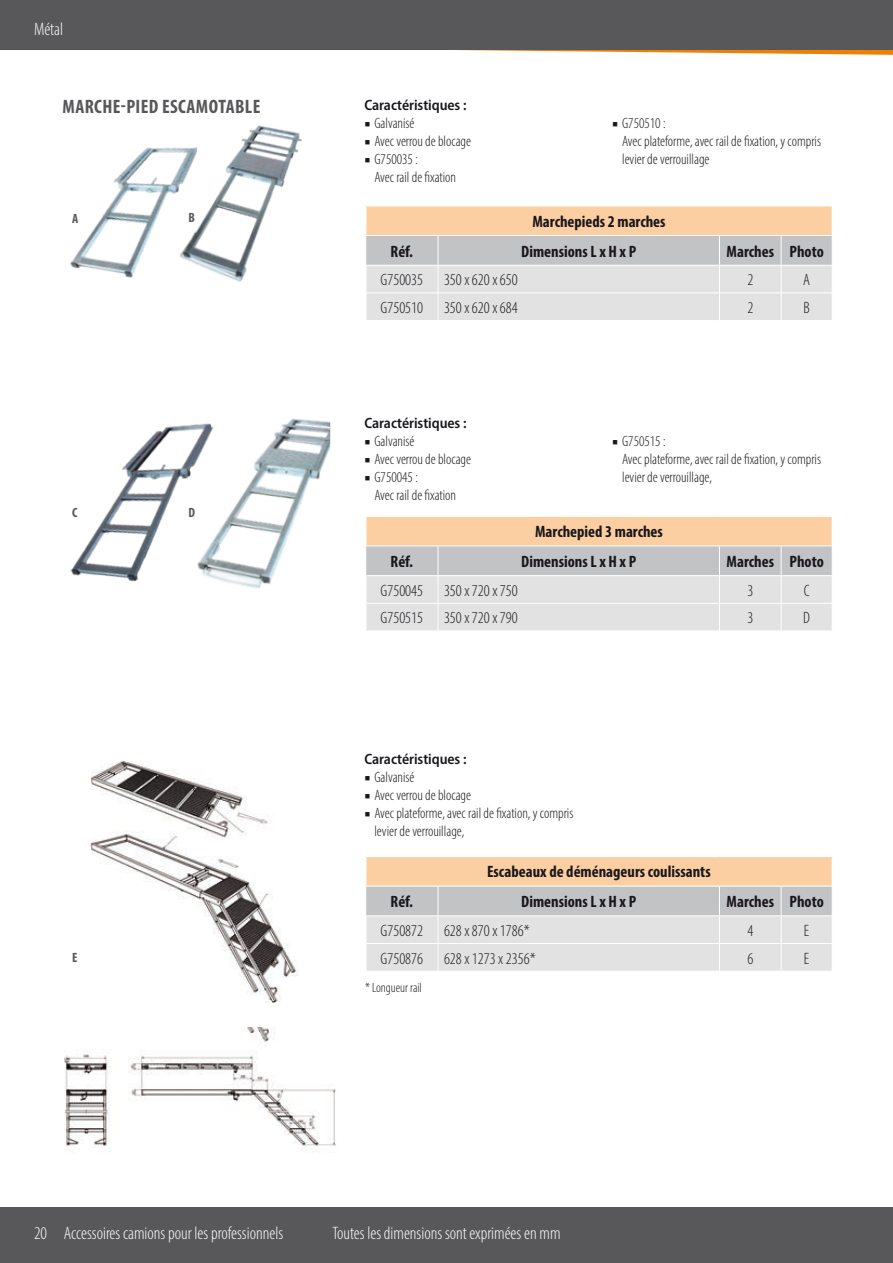
<style>
.page{position:relative;width:893px;height:1263px;background:#fff}
.page>*{position:absolute;margin:0;border:0;box-sizing:border-box;transform-origin:0 0}
.t1{font:700 condensed 19.5px "Myriad Pro";letter-spacing:.02em;color:#58585a}
.t2{font:300 condensed 18px "Myriad Pro";color:#fff}
.t3{font:700 condensed 16.5px "Myriad Pro";color:#1a171c}
.t4{font:300 condensed 16.5px "Myriad Pro";color:#1a171c}
.t5{font:300 condensed 15px/18px "Myriad Pro";color:#1a171c}
.t6{font:600 semi-condensed 15px "Myriad Pro";letter-spacing:-.005em;color:#1a171c}
.t7{font:300 condensed 13.5px "Myriad Pro";color:#1a171c}
.t8{font:700 condensed 13.5px "Myriad Pro";color:#58585a}
.s1{font-family:"Minion Pro";font-weight:400;font-stretch:normal}
</style>
<div class="page">
<img style="left:70px;top:147px;width:107px;height:131px">
<img style="left:70px;top:424px;width:124px;height:158px">
<img style="left:90px;top:761px;width:209px;height:241px">
<img style="left:65px;top:1027px;width:271px;height:121px">
<img style="left:177px;top:125px;width:125px;height:157px">
<img style="left:194px;top:418px;width:136px;height:171px">
<svg style="left:365px;top:206px;width:467px;height:114px;background:#e1d6cb"></svg>
<hr style="left:365px;top:265px;width:73px;height:1px;background:#fff">
<hr style="left:438px;top:265px;width:281px;height:1px;background:#fff">
<hr style="left:719px;top:265px;width:62px;height:1px;background:#fff">
<hr style="left:781px;top:265px;width:51px;height:1px;background:#fff">
<svg style="left:365px;top:517px;width:467px;height:114px;background:#e1d6cc"></svg>
<hr style="left:719px;top:575px;width:62px;height:1px;background:#fff">
<svg style="left:365px;top:857px;width:467px;height:114px;background:#e1d6cc"></svg>
<hr style="left:719px;top:915px;width:62px;height:1px;background:#fff">
<svg style="left:456px;top:50px;width:437px;height:5px"></svg>
<div style="left:0;top:0;width:893px;height:50px;background:#58585a"></div>
<div style="left:0;top:1208px;width:893px;height:55px;background:#58585a"></div>
<p class="t2" style="left:34px;top:19px;width:31px">Métal</p>
<h1 class="t1" style="left:63px;top:94px;width:199px">MARCHE-PIED ESCAMOTABLE</h1>
<p class="t8" style="left:72px;top:210px;width:8px">A</p>
<p class="t8" style="left:188px;top:209px;width:8px">B</p>
<p class="t8" style="left:72px;top:504px;width:7px">C</p>
<p class="t8" style="left:188px;top:504px;width:8px">D</p>
<p class="t8" style="left:72px;top:948px;width:7px">E</p>
<p class="t6" style="left:364px;top:96px;width:104px">Caractéristiques :</p>
<p class="t5" style="left:364px;top:114px;width:52px"><span class="s1">■</span> Galvanisé</p>
<p class="t5" style="left:364px;top:132px;width:108px"><span class="s1">■</span> Avec verrou de blocage</p>
<p class="t5" style="left:374px;top:150px;width:83px;text-indent:-10px"><span class="s1">■</span> G750035 :<br>Avec rail de fixation</p>
<p class="t5" style="left:622px;top:114px;width:200px;text-indent:-10px"><span class="s1">■</span> G750510 :<br>Avec plateforme, avec rail de fixation, y compris levier de verrouillage</p>
<p class="t3" style="left:532px;top:211px;width:135px">Marchepieds 2 marches</p>
<p class="t3" style="left:391px;top:241px;width:24px">Réf.</p>
<p class="t3" style="left:521px;top:241px;width:117px">Dimensions L x H x P</p>
<p class="t3" style="left:727px;top:241px;width:99px">Marches Photo</p>
<p class="t4" style="left:381px;top:270px;width:44px">G750035</p>
<p class="t4" style="left:444px;top:270px;width:75px">350 x 620 x 650</p>
<p class="t4" style="left:747px;top:270px;width:7px">2</p>
<p class="t4" style="left:803px;top:270px;width:8px">A</p>
<p class="t4" style="left:381px;top:298px;width:44px">G750510</p>
<p class="t4" style="left:444px;top:298px;width:75px">350 x 620 x 684</p>
<p class="t4" style="left:747px;top:298px;width:7px">2</p>
<p class="t4" style="left:804px;top:298px;width:8px">B</p>
<p class="t6" style="left:364px;top:414px;width:104px">Caractéristiques :</p>
<p class="t5" style="left:364px;top:432px;width:52px"><span class="s1">■</span> Galvanisé</p>
<p class="t5" style="left:364px;top:450px;width:108px"><span class="s1">■</span> Avec verrou de blocage</p>
<p class="t5" style="left:374px;top:468px;width:83px;text-indent:-10px"><span class="s1">■</span> G750045 :<br>Avec rail de fixation</p>
<p class="t5" style="left:622px;top:432px;width:200px;text-indent:-10px"><span class="s1">■</span> G750515 :<br>Avec plateforme, avec rail de fixation, y compris levier de verrouillage,</p>
<p class="t3" style="left:535px;top:521px;width:129px">Marchepied 3 marches</p>
<p class="t3" style="left:391px;top:551px;width:24px">Réf.</p>
<p class="t3" style="left:521px;top:551px;width:117px">Dimensions L x H x P</p>
<p class="t3" style="left:727px;top:551px;width:99px">Marches Photo</p>
<p class="t4" style="left:381px;top:580px;width:44px">G750045</p>
<p class="t4" style="left:444px;top:580px;width:75px">350 x 720 x 750</p>
<p class="t4" style="left:747px;top:580px;width:7px">3</p>
<p class="t4" style="left:804px;top:580px;width:7px">C</p>
<p class="t4" style="left:381px;top:608px;width:44px">G750515</p>
<p class="t4" style="left:444px;top:608px;width:75px">350 x 720 x 790</p>
<p class="t4" style="left:747px;top:608px;width:7px">3</p>
<p class="t4" style="left:803px;top:608px;width:8px">D</p>
<p class="t6" style="left:364px;top:750px;width:104px">Caractéristiques :</p>
<p class="t5" style="left:364px;top:768px;width:52px"><span class="s1">■</span> Galvanisé</p>
<p class="t5" style="left:364px;top:786px;width:108px"><span class="s1">■</span> Avec verrou de blocage</p>
<p class="t5" style="left:374px;top:804px;width:200px;text-indent:-10px"><span class="s1">■</span> Avec plateforme, avec rail de fixation, y compris levier de verrouillage,</p>
<p class="t3" style="left:487px;top:862px;width:225px">Escabeaux de déménageurs coulissants</p>
<p class="t3" style="left:391px;top:891px;width:24px">Réf.</p>
<p class="t3" style="left:521px;top:891px;width:117px">Dimensions L x H x P</p>
<p class="t3" style="left:727px;top:891px;width:99px">Marches Photo</p>
<p class="t4" style="left:381px;top:921px;width:44px">G750872</p>
<p class="t4" style="left:444px;top:921px;width:87px">628 x 870 x 1786*</p>
<p class="t4" style="left:747px;top:921px;width:7px">4</p>
<p class="t4" style="left:804px;top:921px;width:7px">E</p>
<p class="t4" style="left:381px;top:948px;width:44px">G750876</p>
<p class="t4" style="left:444px;top:948px;width:93px">628 x 1273 x 2356*</p>
<p class="t4" style="left:747px;top:948px;width:7px">6</p>
<p class="t4" style="left:804px;top:948px;width:7px">E</p>
<p class="t7" style="left:365px;top:980px;width:58px">* Longueur rail</p>
<p class="t2" style="left:34px;top:1222px;width:251px">20 Accessoires camions pour les professionnels</p>
<p class="t2" style="left:332px;top:1222px;width:230px">Toutes les dimensions sont exprimées en mm</p>
</div>
